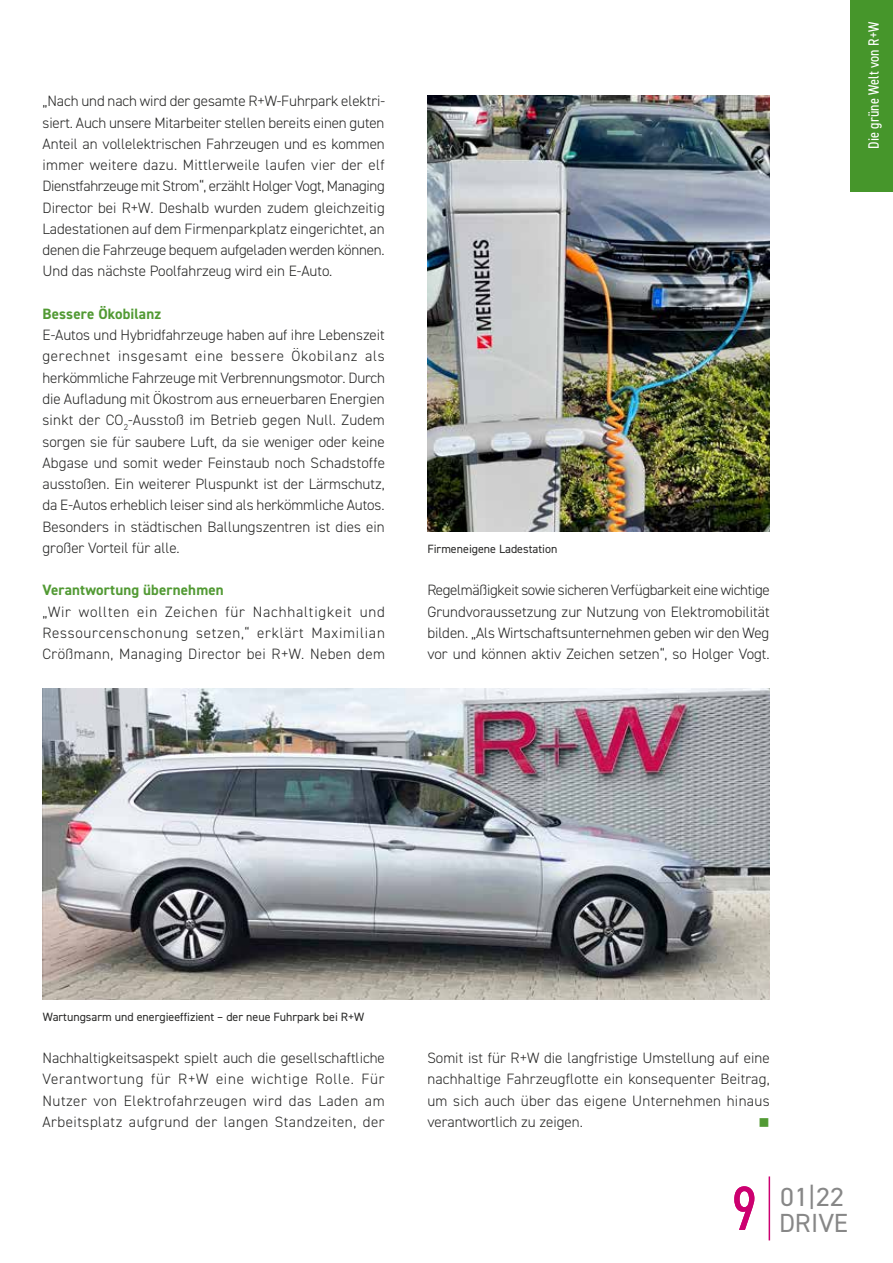
<style>
.page{position:relative;width:893px;height:1263px;background:#fff}
.page>*{position:absolute;margin:0;border:0;box-sizing:border-box;transform-origin:0 0}
.t1{font:condensed 62.4px "DIN2014";color:#cc0070}
.t2{font:26.25px "DIN2014";color:#878787}
.t3{font:26.25px "DIN2014";color:#878787;scale:1.06 1}
.t4{font:300 15px/21.3px "DIN2014";letter-spacing:.005em;color:#282827;text-align:justify}
.t5{font:700 15px "DIN2014";letter-spacing:.01em;color:#529a34}
.t6{font:condensed 15px "DIN2014";letter-spacing:.01em;color:#fff}
.t7{font:15px "Wingdings";color:#529a34}
.t8{font:12px "DIN2014";color:#282827}
</style>
<div class="page">
<hr style="left:769px;top:1176px;width:1px;height:64px;background:#cc0070">
<div style="left:850px;top:0;width:43px;height:191px;background:#46962b"></div>
<img style="left:427px;top:96px;width:343px;height:435px">
<img style="left:43px;top:689px;width:727px;height:310px">
<p class="t4" style="left:43px;top:91px;width:344px">„Nach und nach wird der gesamte R+W-Fuhrpark elektri&shy;siert. Auch unsere Mitarbeiter stellen bereits einen guten Anteil an vollelektrischen Fahrzeugen und es kommen immer weitere dazu. Mittlerweile laufen vier der elf Dienstfahrzeuge mit Strom“, erzählt Holger Vogt, Managing Director bei R+W. Deshalb wurden zudem gleichzeitig Ladestationen auf dem Firmenparkplatz eingerichtet, an denen die Fahrzeuge bequem aufgeladen werden können.<br>Und das nächste Poolfahrzeug wird ein E-Auto.</p>
<p class="t5" style="left:43px;top:304px;width:120px">Bessere Ökobilanz</p>
<p class="t4" style="left:43px;top:324px;width:344px">E-Autos und Hybridfahrzeuge haben auf ihre Lebenszeit gerechnet insgesamt eine bessere Ökobilanz als herkömmliche Fahrzeuge mit Verbrennungsmotor. Durch die Aufladung mit Ökostrom aus erneuerbaren Energien sinkt der CO<sub>2</sub>-Ausstoß im Betrieb gegen Null. Zudem sorgen sie für saubere Luft, da sie weniger oder keine Abgase und somit weder Feinstaub noch Schadstoffe ausstoßen. Ein weiterer Pluspunkt ist der Lärmschutz, da E-Autos erheblich leiser sind als herkömmliche Autos.<br>Besonders in städtischen Ballungszentren ist dies ein großer Vorteil für alle.</p>
<p class="t5" style="left:43px;top:580px;width:183px">Verantwortung übernehmen</p>
<p class="t4" style="left:43px;top:601px;width:344px">„Wir wollten ein Zeichen für Nachhaltigkeit und Ressourcenschonung setzen,“ erklärt Maximilian Crößmann, Managing Director bei R+W. Neben dem</p>
<p class="t8" style="left:427px;top:541px;width:131px">Firmeneigene Ladestation</p>
<p class="t4" style="left:427px;top:579px;width:344px">Regelmäßigkeit sowie sicheren Verfügbarkeit eine wichtige Grundvoraussetzung zur Nutzung von Elektromobilität bilden. „Als Wirtschaftsunternehmen geben wir den Weg vor und können aktiv Zeichen setzen“, so Holger Vogt.</p>
<p class="t6" style="left:863px;top:149px;width:128px;rotate:-90deg">Die grüne Welt von R+W</p>
<p class="t8" style="left:43px;top:1009px;width:323px">Wartungsarm und energieeffizient – der neue Fuhrpark bei R+W</p>
<p class="t4" style="left:43px;top:1047px;width:344px">Nachhaltigkeitsaspekt spielt auch die gesellschaftliche Verantwortung für R+W eine wichtige Rolle. Für Nutzer von Elektrofahrzeugen wird das Laden am Arbeitsplatz aufgrund der langen Standzeiten, der</p>
<p class="t4" style="left:427px;top:1047px;width:344px">Somit ist für R+W die langfristige Umstellung auf eine nachhaltige Fahrzeugflotte ein konsequenter Beitrag, um sich auch über das eigene Unternehmen hinaus verantwortlich zu zeigen.</p>
<p class="t7" style="left:758px;top:1114px;width:13px">■</p>
<h1 class="t1" style="left:731px;top:1167px;width:27px">9</h1>
<h2 class="t3" style="left:780px;top:1180px;width:62px">01|22</h2>
<h2 class="t2" style="left:779px;top:1207px;width:71px">DRIVE</h2>
</div>
